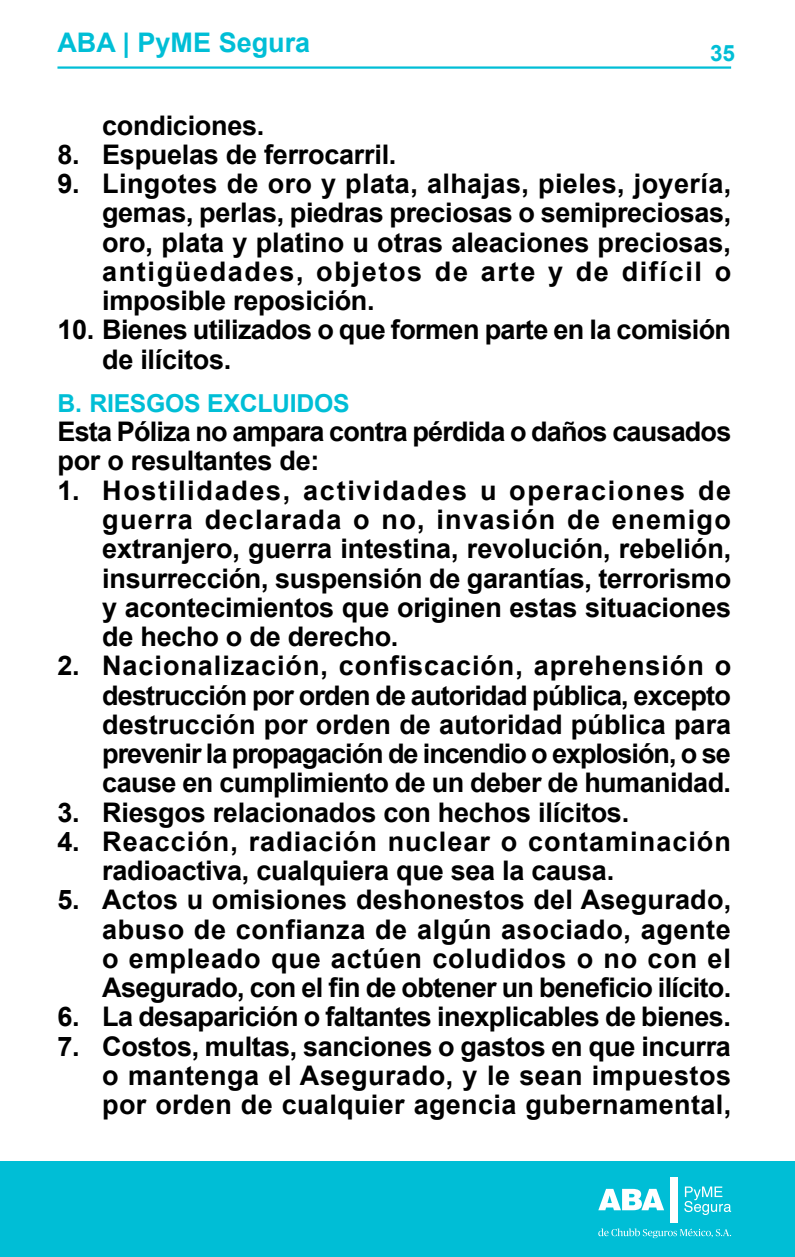
<style>
.page{position:relative;width:795px;height:1257px;background:#fff}
.page>*{position:absolute;margin:0;border:0;box-sizing:border-box;transform-origin:0 0}
.t1{font:700 27px/29.2px "Arial";letter-spacing:-.01em;color:#000;text-align:justify}
.t2{font:700 27px/29.2px "Arial";letter-spacing:.035em;color:#000}
.t3{font:700 27px/29.2px "Arial";letter-spacing:-.03em;color:#000}
.t4{font:700 27px "Arial";color:#00bed6}
.t5{font:700 24.75px "Arial";letter-spacing:-.01em;color:#00bed6}
.t6{font:700 22.5px "Arial";color:#00bed6}
</style>
<div class="page">
<hr style="left:57px;top:66px;width:673px;height:3px;background:#00bed6">
<div style="left:0;top:1161px;width:794px;height:95px;background:#00bed6"></div>
<svg style="left:684px;top:1186px;width:46px;height:28px"></svg>
<svg style="left:598px;top:1188px;width:65px;height:22px"></svg>
<div style="left:670px;top:1177px;width:7px;height:45px;background:#fff"></div>
<svg style="left:598px;top:1228px;width:132px;height:10px"></svg>
<p class="t4" style="left:57px;top:24px;width:254px">ABA | PyME Segura</p>
<p class="t6" style="left:709px;top:39px;width:27px">35</p>
<p class="t1" style="left:102px;top:111px;width:164px">condiciones.</p>
<p class="t1" style="left:57px;top:140px;width:340px">8. Espuelas de ferrocarril.</p>
<p class="t1" style="left:102px;top:170px;width:630px;text-indent:-45px">9. Lingotes de oro y plata, alhajas, pieles, joyería, gemas, perlas, piedras preciosas o semipreciosas, oro, plata y platino u otras aleaciones preciosas, antigüedades, objetos de arte y de difícil o imposible reposición.</p>
<p class="t1" style="left:102px;top:316px;width:630px;text-indent:-45px">10. Bienes utilizados o que formen parte en la comisión de ilícitos.</p>
<p class="t5" style="left:57px;top:387px;width:293px">B. RIESGOS EXCLUIDOS</p>
<p class="t3" style="left:57px;top:418px;width:675px">Esta Póliza no ampara contra pérdida o daños causados por o resultantes de:</p>
<p class="t1" style="left:102px;top:476px;width:630px;text-indent:-45px">1. Hostilidades, actividades u operaciones de guerra declarada o no, invasión de enemigo extranjero, guerra intestina, revolución, rebelión, insurrección, suspensión de garantías, terrorismo y acontecimientos que originen estas situaciones de hecho o de derecho.</p>
<p class="t1" style="left:102px;top:652px;width:630px;text-indent:-45px">2. Nacionalización, confiscación, aprehensión o destrucción por orden de autoridad pública, excepto destrucción por orden de autoridad pública para prevenir la propagación de incendio o explosión, o se cause en cumplimiento de un deber de humanidad.</p>
<p class="t1" style="left:57px;top:798px;width:573px">3. Riesgos relacionados con hechos ilícitos.</p>
<p class="t2" style="left:102px;top:827px;width:630px;text-indent:-45px">4. Reacción, radiación nuclear o contaminación radioactiva, cualquiera que sea la causa.</p>
<p class="t1" style="left:102px;top:886px;width:630px;text-indent:-45px">5. Actos u omisiones deshonestos del Asegurado, abuso de confianza de algún asociado, agente o empleado que actúen coludidos o no con el Asegurado, con el fin de obtener un beneficio ilícito.</p>
<p class="t1" style="left:57px;top:1003px;width:674px">6. La desaparición o faltantes inexplicables de bienes.</p>
<p class="t1" style="left:102px;top:1032px;width:630px;text-indent:-45px">7. Costos, multas, sanciones o gastos en que incurra o mantenga el Asegurado, y le sean impuestos por orden de cualquier agencia gubernamental,</p>
</div>
